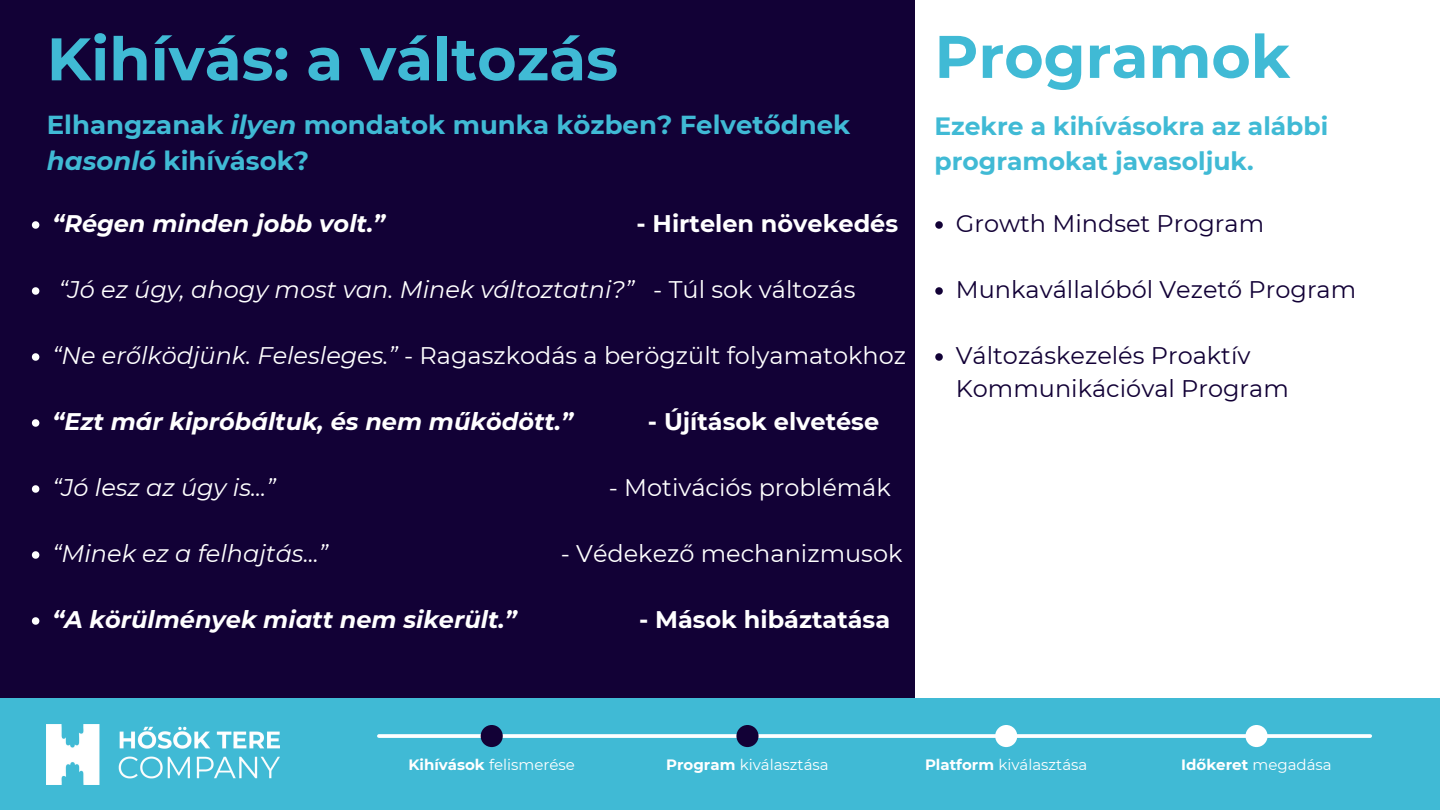
<style>
.page{position:relative;width:1440px;height:810px;background:#120136}
.page>*{position:absolute;margin:0;border:0;box-sizing:border-box;transform-origin:0 0}
.t1{font:700 60px "Montserrat";color:#40bad5}
.t2{font:700 26px/36px "Montserrat";color:#40bad5}
.t3{font:700 25px/34.5px "Montserrat";color:#40bad5}
.t4{font:24px "Montserrat";color:#fff}
.t5{font:italic 24px "Montserrat";color:#fff}
.t6{font:24px/33px "Montserrat";color:#120136}
.t7{font:italic 700 24px "Montserrat";color:#fff}
.t8{font:700 24px "Montserrat";color:#fff}
.t9{font:15px "Montserrat";color:#fff}
.t10{font:700 15px "Montserrat";color:#fff}
.s1{font-style:italic}
.s2{font-style:normal}
.s3{font-weight:700}
.s4{font-weight:400}
</style>
<div class="page">
<div style="left:915px;top:0;width:525px;height:714px;background:#fff"></div>
<svg style="left:32px;top:221px;width:7px;height:8px"></svg>
<svg style="left:32px;top:287px;width:7px;height:8px"></svg>
<svg style="left:32px;top:353px;width:7px;height:8px"></svg>
<svg style="left:32px;top:419px;width:7px;height:8px"></svg>
<svg style="left:32px;top:485px;width:7px;height:8px"></svg>
<svg style="left:32px;top:551px;width:7px;height:8px"></svg>
<svg style="left:32px;top:617px;width:7px;height:8px"></svg>
<div style="left:0;top:699px;width:1440px;height:111px;background:#40bad5"></div>
<img style="left:47px;top:724px;width:232px;height:60px">
<svg style="left:379px;top:734px;width:991px;height:4px;background:#f3fafc"></svg>
<div style="left:481px;top:725px;width:22px;height:22px;background:#120136;border-radius:50%"></div>
<div style="left:736px;top:725px;width:23px;height:22px;background:#120136;border-radius:50%"></div>
<div style="left:995px;top:725px;width:22px;height:22px;background:#fff;border-radius:50%"></div>
<div style="left:1245px;top:725px;width:23px;height:22px;background:#fff;border-radius:50%"></div>
<svg style="left:935px;top:221px;width:8px;height:8px"></svg>
<svg style="left:935px;top:287px;width:8px;height:8px"></svg>
<svg style="left:935px;top:353px;width:8px;height:8px"></svg>
<p class="t1" style="left:47px;top:22px;width:573px">Kihívás: a változás</p>
<p class="t2" style="left:47px;top:107px;width:805px">Elhangzanak <span class="s1">ilyen</span> mondatok munka közben? Felvetődnek <span class="s1">hasonló</span> kihívások?</p>
<h1 class="t7" style="left:52px;top:209px;width:334px">“Régen minden jobb volt.”</h1>
<h1 class="t8" style="left:637px;top:209px;width:263px">- Hirtelen növekedés</h1>
<h2 class="t5" style="left:59px;top:275px;width:798px">“Jó ez úgy, ahogy most van. Minek változtatni?” <span class="s2">- Túl sok változás</span></h2>
<p class="t4" style="left:52px;top:341px;width:855px"><span class="s1">“Ne erőlködjünk. Felesleges.”</span> - Ragaszkodás a berögzült folyamatokhoz</p>
<p class="t7" style="left:52px;top:407px;width:522px">“Ezt már kipróbáltuk, és nem működött.”</p>
<p class="t8" style="left:648px;top:407px;width:233px">- Újítások elvetése</p>
<p class="t5" style="left:52px;top:473px;width:225px">“Jó lesz az úgy is...”</p>
<p class="t4" style="left:609px;top:473px;width:284px">- Motivációs problémák</p>
<h1 class="t5" style="left:52px;top:539px;width:277px">“Minek ez a felhajtás...”</h1>
<h1 class="t4" style="left:561px;top:539px;width:343px">- Védekező mechanizmusok</h1>
<h2 class="t7" style="left:52px;top:605px;width:466px">“A körülmények miatt nem sikerült.”</h2>
<h2 class="t8" style="left:639px;top:605px;width:253px">- Mások hibáztatása</h2>
<p class="t1" style="left:935px;top:20px;width:357px">Programok</p>
<p class="t3" style="left:935px;top:109px;width:395px">Ezekre a kihívásokra az alábbi programokat javasoljuk.</p>
<p class="t6" style="left:956px;top:207px;width:310px">Growth Mindset Program</p>
<p class="t6" style="left:956px;top:273px;width:402px">Munkavállalóból Vezető Program</p>
<p class="t6" style="left:956px;top:339px;width:335px">Változáskezelés Proaktív<br>Kommunikációval Program</p>
<p class="t9" style="left:408px;top:756px;width:168px"><span class="s3">Kihívások</span> felismerése</p>
<p class="t9" style="left:666px;top:756px;width:164px"><span class="s3">Program</span> kiválasztása</p>
<p class="t9" style="left:925px;top:756px;width:164px"><span class="s3">Platform</span> kiválasztása</p>
<p class="t10" style="left:1181px;top:756px;width:152px">Időkeret <span class="s4">megadása</span></p>
</div>
